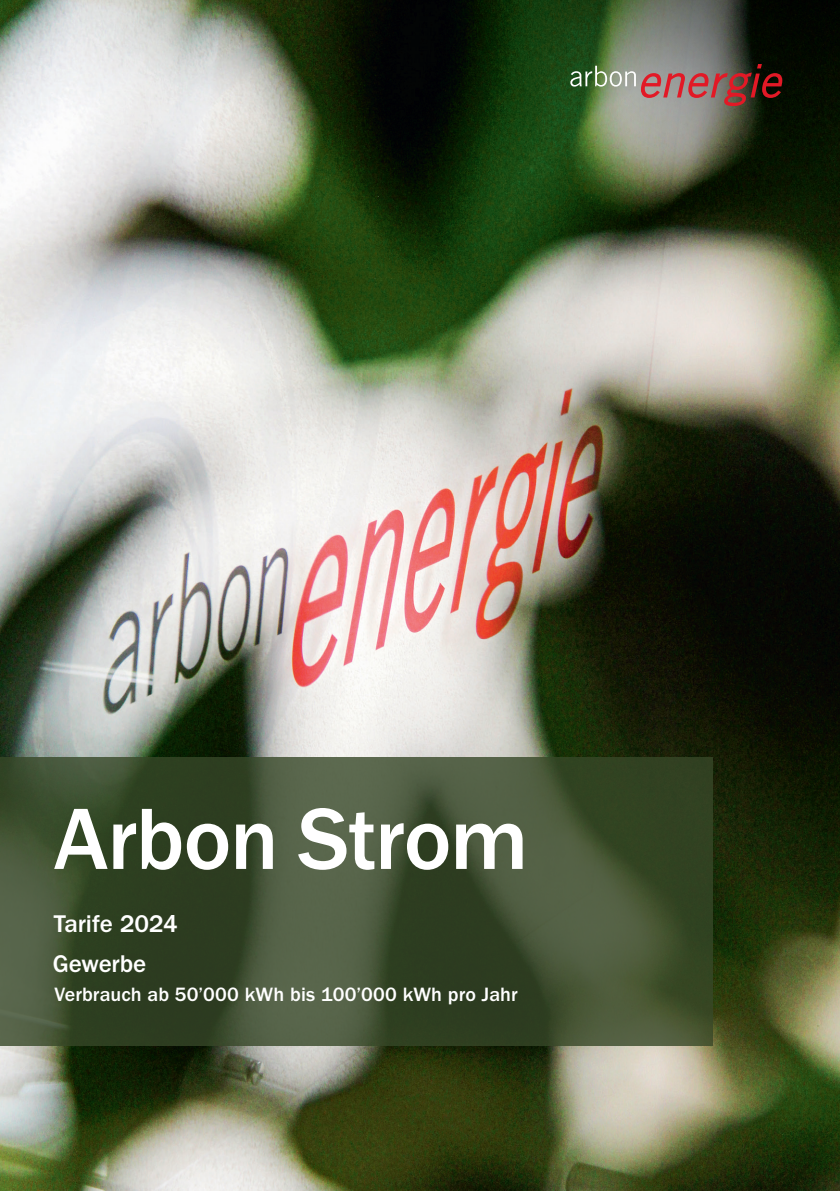
<style>
.page{position:relative;width:840px;height:1191px;background:#fff}
.page>*{position:absolute;margin:0;border:0;box-sizing:border-box;transform-origin:0 0}
.Grundtext{font:500 90px "Franklin Gothic LT";letter-spacing:-.015em;color:#fff}
.Grundtext-2{font:500 25px "Franklin Gothic LT";letter-spacing:-.005em;color:#fff}
.Grundtext-3{font:500 20px "Franklin Gothic LT";letter-spacing:.005em;color:#fff}
</style>
<div class="page">
<img style="left:0;top:0;width:839px;height:1191px">
<svg style="left:364px;top:0;width:475px;height:252px;background:#24371c"></svg>
<img style="left:570px;top:64px;width:211px;height:42px">
<svg style="left:0;top:757px;width:711px;height:288px;background:#3f4f31"></svg>
<svg style="left:0;top:12px;width:1px;height:1017px"></svg>
<p class="Grundtext" style="left:54px;top:788px;width:476px">Arbon Strom</p>
<p class="Grundtext-2" style="left:54px;top:909px;width:125px">Tarife 2024</p>
<p class="Grundtext-2" style="left:53px;top:950px;width:95px">Gewerbe</p>
<p class="Grundtext-3" style="left:54px;top:983px;width:464px">Verbrauch ab 50’000 kWh bis 100’000 kWh pro Jahr</p>
</div>
